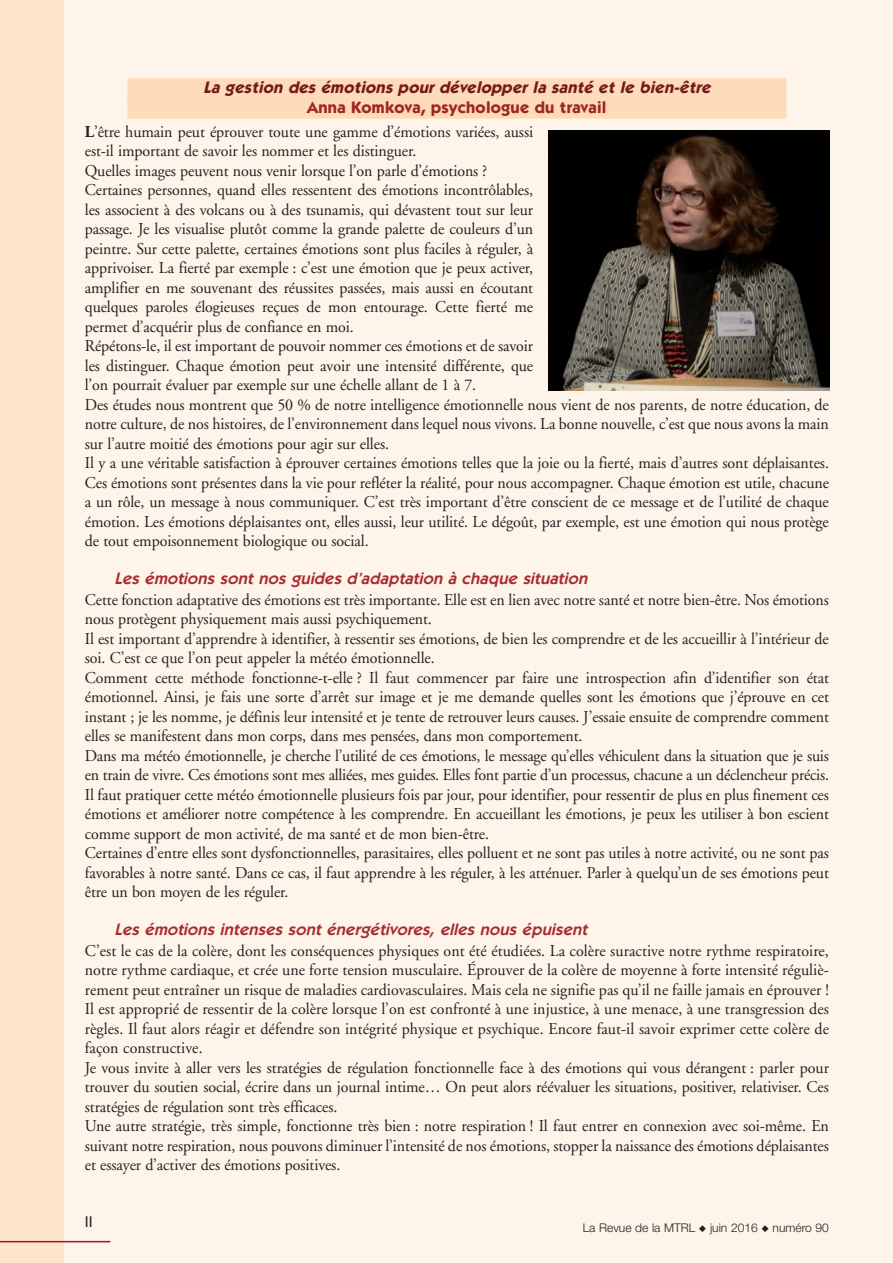
<style>
.page{position:relative;width:893px;height:1263px;background:#fef4e9}
.page>*{position:absolute;margin:0;border:0;box-sizing:border-box;transform-origin:0 0}
.t1{font:16.5px/19.5px "Adobe Garamond";letter-spacing:-.005em;color:#231f20;scale:.96 1}
.t2{font:italic 600 16.5px "Itc Kabel";letter-spacing:.015em;color:#a72b30}
.t3{font:italic 700 16.5px "Itc Kabel";letter-spacing:.015em;color:#751a1b}
.t4{font:700 16.5px "Itc Kabel";letter-spacing:.015em;color:#9e2623}
.t5{font:15px "Helvetica Neue";color:#231f20}
.t6{font:300 12px "Helvetica Neue";color:#231f20}
.s1{font-weight:700}
.s2{font-family:"Mathematical Pi Six";font-weight:400;font-size:9px}
</style>
<div class="page">
<div style="left:0;top:0;width:64px;height:1263px;background:#fee4c9"></div>
<hr style="left:0;top:1241px;width:110px;height:1px;background:#901d20">
<div style="left:127px;top:78px;width:659px;height:21px;background:#fddbbb"></div>
<div style="left:127px;top:98px;width:659px;height:21px;background:#fddbbb"></div>
<img style="left:548px;top:130px;width:281px;height:260px">
<p class="t3" style="left:203px;top:82px;width:511px">La gestion des émotions pour développer la santé et le bien-être</p>
<p class="t4" style="left:307px;top:101px;width:301px">Anna Komkova, psychologue du travail</p>
<p class="t1" style="left:85px;top:123px;width:777px"><span class="s1">L</span>’être humain peut éprouver toute une gamme d’émotions variées, aussi<br>est-il important de savoir les nommer et les distinguer.<br>Quelles images peuvent nous venir lorsque l’on parle d’émotions ?<br>Certaines personnes, quand elles ressentent des émotions incontrôlables,<br>les associent à des volcans ou à des tsunamis, qui dévastent tout sur leur<br>passage. Je les visualise plutôt comme la grande palette de couleurs d’un<br>peintre. Sur cette palette, certaines émotions sont plus faciles à réguler, à<br>apprivoiser. La fierté par exemple : c’est une émotion que je peux activer,<br>amplifier en me souvenant des réussites passées, mais aussi en écoutant<br>quelques paroles élogieuses reçues de mon entourage. Cette fierté me<br>permet d’acquérir plus de confiance en moi.<br>Répétons-le, il est important de pouvoir nommer ces émotions et de savoir<br>les distinguer. Chaque émotion peut avoir une intensité différente, que<br>l’on pourrait évaluer par exemple sur une échelle allant de 1 à 7.<br>Des études nous montrent que 50 % de notre intelligence émotionnelle nous vient de nos parents, de notre éducation, de notre culture, de nos histoires, de l’environnement dans lequel nous vivons. La bonne nouvelle, c’est que nous avons la main sur l’autre moitié des émotions pour agir sur elles.<br>Il y a une véritable satisfaction à éprouver certaines émotions telles que la joie ou la fierté, mais d’autres sont déplaisantes.<br>Ces émotions sont présentes dans la vie pour refléter la réalité, pour nous accompagner. Chaque émotion est utile, chacune a un rôle, un message à nous communiquer. C’est très important d’être conscient de ce message et de l’utilité de chaque émotion. Les émotions déplaisantes ont, elles aussi, leur utilité. Le dégoût, par exemple, est une émotion qui nous protège de tout empoisonnement biologique ou social.</p>
<p class="t2" style="left:115px;top:572px;width:477px">Les émotions sont nos guides d’adaptation à chaque situation</p>
<p class="t1" style="left:85px;top:591px;width:777px">Cette fonction adaptative des émotions est très importante. Elle est en lien avec notre santé et notre bien-être. Nos émotions nous protègent physiquement mais aussi psychiquement.<br>Il est important d’apprendre à identifier, à ressentir ses émotions, de bien les comprendre et de les accueillir à l’intérieur de soi. C’est ce que l’on peut appeler la météo émotionnelle.<br>Comment cette méthode fonctionne-t-elle ? Il faut commencer par faire une introspection afin d’identifier son état émotionnel. Ainsi, je fais une sorte d’arrêt sur image et je me demande quelles sont les émotions que j’éprouve en cet instant ; je les nomme, je définis leur intensité et je tente de retrouver leurs causes. J’essaie ensuite de comprendre comment elles se manifestent dans mon corps, dans mes pensées, dans mon comportement.<br>Dans ma météo émotionnelle, je cherche l’utilité de ces émotions, le message qu’elles véhiculent dans la situation que je suis en train de vivre. Ces émotions sont mes alliées, mes guides. Elles font partie d’un processus, chacune a un déclencheur précis.<br>Il faut pratiquer cette météo émotionnelle plusieurs fois par jour, pour identifier, pour ressentir de plus en plus finement ces émotions et améliorer notre compétence à les comprendre. En accueillant les émotions, je peux les utiliser à bon escient comme support de mon activité, de ma santé et de mon bien-être.<br>Certaines d’entre elles sont dysfonctionnelles, parasitaires, elles polluent et ne sont pas utiles à notre activité, ou ne sont pas favorables à notre santé. Dans ce cas, il faut apprendre à les réguler, à les atténuer. Parler à quelqu’un de ses émotions peut être un bon moyen de les réguler.</p>
<p class="t2" style="left:115px;top:923px;width:474px">Les émotions intenses sont énergétivores, elles nous épuisent</p>
<p class="t1" style="left:85px;top:942px;width:777px">C’est le cas de la colère, dont les conséquences physiques ont été étudiées. La colère suractive notre rythme respiratoire, notre rythme cardiaque, et crée une forte tension musculaire. Éprouver de la colère de moyenne à forte intensité réguliè&shy;rement peut entraîner un risque de maladies cardiovasculaires. Mais cela ne signifie pas qu’il ne faille jamais en éprouver !<br>Il est approprié de ressentir de la colère lorsque l’on est confronté à une injustice, à une menace, à une transgression des règles. Il faut alors réagir et défendre son intégrité physique et psychique. Encore faut-il savoir exprimer cette colère de façon constructive.<br>Je vous invite à aller vers les stratégies de régulation fonctionnelle face à des émotions qui vous dérangent : parler pour trouver du soutien social, écrire dans un journal intime… On peut alors réévaluer les situations, positiver, relativiser. Ces stratégies de régulation sont très efficaces.<br>Une autre stratégie, très simple, fonctionne très bien : notre respiration ! Il faut entrer en connexion avec soi-même. En suivant notre respiration, nous pouvons diminuer l’intensité de nos émotions, stopper la naissance des émotions déplaisantes et essayer d’activer des émotions positives.</p>
<p class="t5" style="left:85px;top:1216px;width:9px">II</p>
<p class="t6" style="left:583px;top:1223px;width:248px">La Revue de la MTRL <span class="s2">-</span> juin 2016 <span class="s2">-</span> numéro 90</p>
</div>
